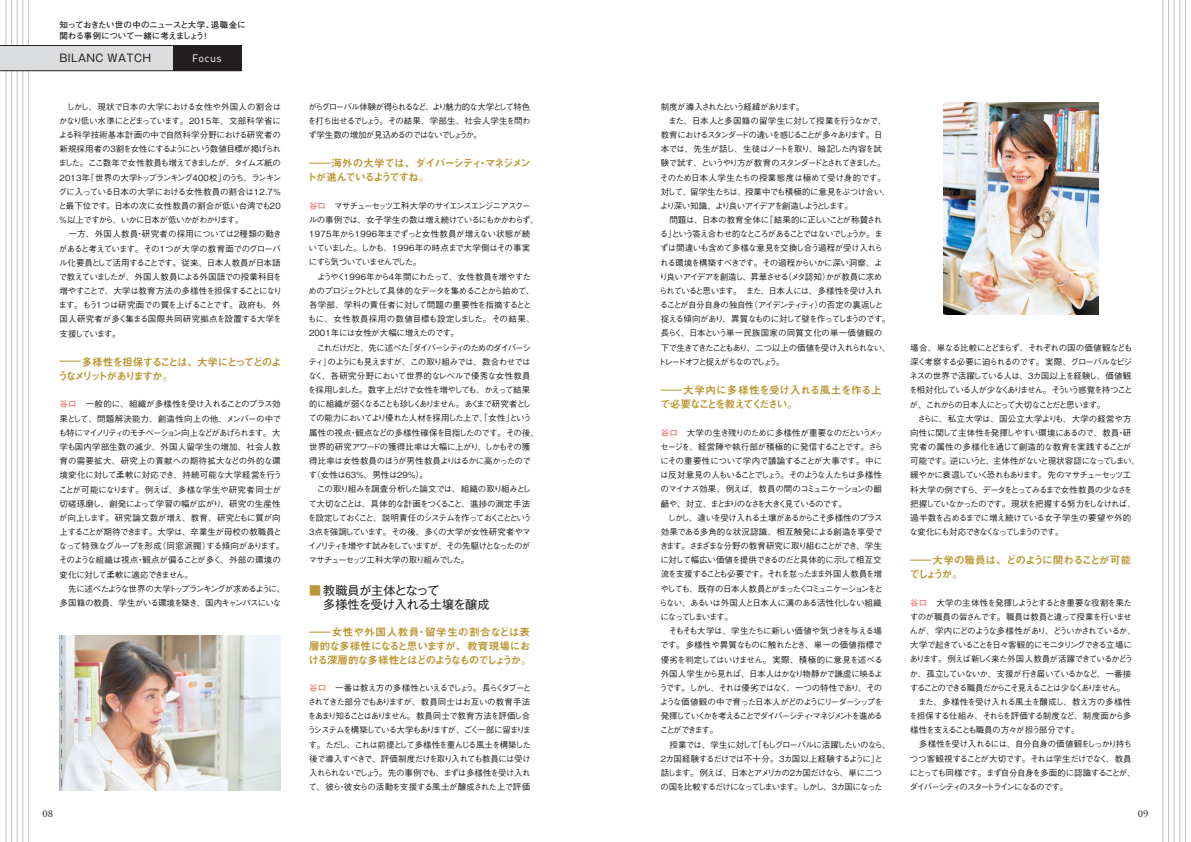
<style>
.page{position:relative;width:1191px;height:842px;background:#fff}
.page>*{position:absolute;margin:0;border:0;box-sizing:border-box;transform-origin:0 0}
._18Q小見出しMB101DB{font:12px "Gothic MB101 Pro";letter-spacing:-.015em;color:#231f20}
._15QMB31小見出し{font:10.6px/14.2px "Midashi Go Pro MB31";letter-spacing:-.095em;color:#bb9632;scale:2 1}
._15QMB31小見出し-2{font:10.6px/14.2px "Midashi Go Pro MB31";letter-spacing:-.155em;color:#bb9632;scale:2 1}
._15QMB31小見出し-3{font:10.6px/14.2px "Midashi Go Pro MB31";letter-spacing:-.12em;color:#bb9632;scale:2 1}
._15QMB31小見出し-4{font:10.6px/14.2px "Midashi Go Pro MB31";letter-spacing:-.05em;color:#bb9632;scale:2 1}
.t1{font:10.6px "Gothic MB101 Pro";letter-spacing:.03em;color:#231f20}
.t2{font:10.6px "DIN";letter-spacing:.04em;color:#fff}
.t3{font:10.6px "Adobe Garamond";color:#231f20}
._12Q中ゴ行20{font:500 8.5px/14.2px "Gothic BBB Pro";letter-spacing:-.085em;color:#231f20}
._12Q中ゴ行20-2{font:500 8.5px/14.2px "Gothic BBB Pro";letter-spacing:-.03em;color:#231f20}
._12Q中ゴ行20-3{font:500 8.5px/14.2px "Gothic BBB Pro";letter-spacing:-.11em;color:#231f20}
._12Q中ゴ行20-4{font:500 8.5px/14.2px "Gothic BBB Pro";letter-spacing:-.06em;color:#231f20}
._12Q中ゴ行20-5{font:500 8.5px/14.2px "Gothic BBB Pro";letter-spacing:-.105em;color:#231f20}
._12Q中ゴ行20-6{font:500 8.5px/14.2px "Gothic BBB Pro";letter-spacing:-.055em;color:#231f20}
._12Q中ゴ行20-7{font:500 8.5px "Gothic BBB Pro";letter-spacing:-.16em;color:#231f20}
._12Q中ゴ行20-8{font:500 8.5px "Gothic BBB Pro";letter-spacing:-.115em;color:#231f20}
._12Q中ゴ行20-9{font:500 8.5px "Gothic BBB Pro";letter-spacing:-.065em;color:#231f20}
._12Q中ゴ行20-10{font:500 8.5px "Gothic BBB Pro";letter-spacing:.005em;color:#231f20}
.t4{font:700 8.5px "Futo Go B101 Pro";letter-spacing:-.055em;color:#231f20}
.t5{font:700 8.5px "Futo Go B101 Pro";letter-spacing:-.035em;color:#231f20}
._12Q中ゴ行20-11{font:500 8.5px "Gothic BBB Pro";letter-spacing:-.145em;color:#231f20}
.s1{font-family:"Midashi Go Pro MB31";font-weight:400;color:#f38480}
.s2{color:#bb9632}
</style>
<div class="page">
<hr style="left:6px;top:0;width:1px;height:842px;background:#cac2bf">
<hr style="left:11px;top:0;width:1px;height:842px;background:#cac2bf">
<hr style="left:17px;top:0;width:1px;height:842px;background:#cac2bf">
<hr style="left:23px;top:0;width:1px;height:842px;background:#cac2bf">
<hr style="left:28px;top:0;width:1px;height:842px;background:#cac2bf">
<hr style="left:1162px;top:0;width:1px;height:842px;background:#cac2bf">
<hr style="left:1168px;top:0;width:1px;height:842px;background:#cac2bf">
<hr style="left:1174px;top:0;width:1px;height:842px;background:#cac2bf">
<hr style="left:1179px;top:0;width:1px;height:842px;background:#cac2bf">
<hr style="left:1185px;top:0;width:1px;height:842px;background:#cac2bf">
<svg style="left:0;top:45px;width:173px;height:26px;background:#cfd0d1"></svg>
<div style="left:173px;top:45px;width:68px;height:26px;background:#231f20"></div>
<img style="left:60px;top:635px;width:221px;height:156px">
<img style="left:943px;top:102px;width:155px;height:213px">
<p class="t4" style="left:60px;top:18px;width:188px">知っておきたい世の中のニュースと大学、退職金に</p>
<p class="t5" style="left:60px;top:29px;width:151px">関わる事例について一緒に考えましょう！</p>
<p class="t1" style="left:60px;top:49px;width:93px">BILANC WATCH</p>
<p class="t2" style="left:192px;top:51px;width:31px">Focus</p>
<p class="_12Q中ゴ行20" style="left:58px;top:98px;width:224px;text-align:justify">　しかし、現状で日本の大学における女性や外国人の割合はかなり低い水準にとどまっています。2015年、文部科学省による科学技術基本計画の中で自然科学分野における研究者の新規採用者の３割を女性にするようにという数値目標が掲げられました。ここ数年で女性教員も増えてきましたが、タイムズ紙の2013年「世界の大学トップランキング400校」のうち、ランキングに入っている日本の大学における女性教員の割合は12.7％と最下位です。日本の次に女性教員の割合が低い台湾でも20％以上ですから、いかに日本が低いかがわかります。</p>
<p class="_12Q中ゴ行20-4" style="left:59px;top:226px;width:225px">　一方、外国人教員・研究者の採用については２種類の動きがあると考えています。その１つが大学の教育面でのグローバル化要員として活用することです。従来、日本人教員が日本語で教えていましたが、外国人教員による外国語での授業科目を増やすことで、大学は教育方法の多様性を担保することになります。もう１つは研究面での質を上げることです。政府も、外国人研究者が多く集まる国際共同研究拠点を設置する大学を支援しています。</p>
<p class="_15QMB31小見出し-2" style="left:58px;top:353px;width:113px">—多様性を担保することは、大学にとってどのようなメリットがありますか。</p>
<p class="_12Q中ゴ行20-2" style="left:58px;top:396px;width:228px"><span class="s1">谷口</span>　一般的に、組織が多様性を受け入れることのプラス効果として、問題解決能力、創造性向上の他、メンバーの中でも特にマイノリティのモチベーション向上などがあげられます。大学も国内学部生数の減少、外国人留学生の増加、社会人教育の需要拡大、研究上の貢献への期待拡大などの外的な環境変化に対して柔軟に対応でき、持続可能な大学経営を行うことが可能になります。例えば、多様な学生や研究者同士が切磋琢磨し、創発によって学習の幅が広がり、研究の生産性が向上します。研究論文数が増え、教育、研究ともに質が向上することが期待できます。大学は、卒業生が母校の教職員となって特殊なグループを形成（同窓派閥）する傾向があります。そのような組織は視点・観点が偏ることが多く、外部の環境の変化に対して柔軟に適応できません。</p>
<p class="_12Q中ゴ行20" style="left:60px;top:580px;width:227px">　先に述べたような世界の大学トップランキングが求めるように、多国籍の教員、学生がいる環境を築き、国内キャンパスにいな</p>
<p class="_12Q中ゴ行20" style="left:308px;top:98px;width:224px;text-align:justify">がらグローバル体験が得られるなど、より魅力的な大学として特色を打ち出せるでしょう。その結果、学部生、社会人学生を問わず学生数の増加が見込めるのではないでしょうか。</p>
<p class="_15QMB31小見出し-3" style="left:306px;top:155px;width:114px">—海外の大学では、ダイバーシティ・マネジメントが進んでいるようですね。</p>
<p class="_12Q中ゴ行20" style="left:308px;top:197px;width:232px"><span class="s1">谷口</span>　マサチューセッツ工科大学のサイエンスエンジニアスクールの事例では、女子学生の数は増え続けているにもかかわらず、<br>1975年から1996年までずっと女性教員が増えない状態が続いていました。しかも、1996年の時点まで大学側はその事実にすら気づいていませんでした。</p>
<p class="_12Q中ゴ行20-6" style="left:308px;top:268px;width:228px">　ようやく1996年から４年間にわたって、女性教員を増やすためのプロジェクトとして具体的なデータを集めることから始めて、各学部、学科の責任者に対して問題の重要性を指摘するとともに、女性教員採用の数値目標も設定しました。その結果、<br>2001年には女性が大幅に増えたのです。</p>
<p class="_12Q中ゴ行20" style="left:308px;top:339px;width:232px">　これだけだと、先に述べた『ダイバーシティのためのダイバーシティ』のようにも見えますが、この取り組みでは、数合わせではなく、各研究分野において世界的なレベルで優秀な女性教員を採用しました。数字上だけで女性を増やしても、かえって結果的に組織が弱くなることも珍しくありません。あくまで研究者としての能力においてより優れた人材を採用した上で、「女性」という属性の視点・観点などの多様性確保を目指したのです。その後、世界的研究アワードの獲得比率は大幅に上がり、しかもその獲得比率は女性教員のほうが男性教員よりはるかに高かったのです（女性は63％、男性は29％）。</p>
<p class="_12Q中ゴ行20-3" style="left:307px;top:481px;width:226px">　この取り組みを調査分析した論文では、組織の取り組みとして大切なことは、具体的な計画をつくること、進捗の測定手法を設定しておくこと、説明責任のシステムを作っておくことという<br>３点を強調しています。その後、多くの大学が女性研究者やマイノリティを増やす試みをしていますが、その先駆けとなったのがマサチューセッツ工科大学の取り組みでした。</p>
<p class="_18Q小見出しMB101DB" style="left:309px;top:580px;width:132px"><span class="s2">■</span> 教職員が主体となって</p>
<p class="_18Q小見出しMB101DB" style="left:323px;top:594px;width:168px">多様性を受け入れる土壌を醸成</p>
<p class="_15QMB31小見出し" style="left:308px;top:623px;width:113px">—女性や外国人教員・留学生の割合などは表層的な多様性になると思いますが、教育現場における深層的な多様性とはどのようなものでしょうか。</p>
<p class="_12Q中ゴ行20" style="left:307px;top:679px;width:225px"><span class="s1">谷口</span>　一番は教え方の多様性といえるでしょう。長らくタブーとされてきた部分でもありますが、教員同士はお互いの教育手法をあまり知ることはありません。教員同士で教育方法を評価し合うシステムを構築している大学もありますが、ごく一部に留まります。ただし、これは前提として多様性を重んじる風土を構築した後で導入すべきで、評価制度だけを取り入れても教員には受け入れられないでしょう。先の事例でも、まずは多様性を受け入れて、彼ら・彼女らの活動を支援する風土が醸成された上で評価</p>
<p class="_12Q中ゴ行20-11" style="left:660px;top:100px;width:145px">制度が導入されたという経緯があります。</p>
<p class="_12Q中ゴ行20" style="left:660px;top:112px;width:232px">　また、日本人と多国籍の留学生に対して授業を行うなかで、教育におけるスタンダードの違いを感じることが多々あります。日本では、先生が話し、生徒はノートを取り、暗記した内容を試験で試す、というやり方が教育のスタンダードとされてきました。そのため日本人学生たちの授業態度は極めて受け身的です。対して、留学生たちは、授業中でも積極的に意見をぶつけ合い、より深い知識、より良いアイデアを創造しようとします。</p>
<p class="_12Q中ゴ行20-2" style="left:660px;top:212px;width:223px">　問題は、日本の教育全体に「結果的に正しいことが称賛され</p>
<p class="_12Q中ゴ行20-7" style="left:660px;top:227px;width:224px">る」という答え合わせ的なところがあることではないでしょうか。ま</p>
<p class="_12Q中ゴ行20-9" style="left:660px;top:241px;width:224px">ずは間違いも含めて多様な意見を交換し合う過程が受け入れら</p>
<p class="_12Q中ゴ行20" style="left:660px;top:254px;width:224px">れる環境を構築すべきです。その過程からいかに深い洞察、よ</p>
<p class="_12Q中ゴ行20" style="left:659px;top:268px;width:224px">り良いアイデアを創造し、昇華させる（メタ認知）かが教員に求め</p>
<p class="_12Q中ゴ行20-5" style="left:659px;top:283px;width:224px">られていると思います。　また、日本人には、多様性を受け入れ</p>
<p class="_12Q中ゴ行20-4" style="left:660px;top:297px;width:225px">ることが自分自身の独自性（アイデンティティ）の否定の裏返しと</p>
<p class="_12Q中ゴ行20" style="left:660px;top:311px;width:231px">捉える傾向があり、異質なものに対して壁を作ってしまうのです。</p>
<p class="_12Q中ゴ行20-10" style="left:660px;top:326px;width:223px">長らく、日本という単一民族国家の同質文化の単一価値観の</p>
<p class="_12Q中ゴ行20-8" style="left:660px;top:341px;width:231px">下で生きてきたこともあり、二つ以上の価値を受け入れられない、</p>
<p class="_12Q中ゴ行20-7" style="left:658px;top:355px;width:128px">トレードオフと捉えがちなのでしょう。</p>
<p class="_15QMB31小見出し-4" style="left:660px;top:381px;width:112px">—大学内に多様性を受け入れる風土を作る上で必要なことを教えてください。</p>
<p class="_12Q中ゴ行20" style="left:660px;top:424px;width:224px"><span class="s1">谷口</span>　大学の生き残りのために多様性が重要なのだというメッセージを、経営陣や執行部が積極的に発信することです。さらにその重要性について学内で議論することが大事です。中には反対意見の人もいることでしょう。そのような人たちは多様性のマイナス効果、例えば、教員の間のコミュニケーションの齟齬や、対立、まとまりのなさを大きく見ているのです。</p>
<p class="_12Q中ゴ行20" style="left:659px;top:509px;width:225px">　しかし、違いを受け入れる土壌があるからこそ多様性のプラス効果である多角的な状況認識、相互触発による創造を享受できます。さまざまな分野の教育研究に取り組むことができ、学生に対して幅広い価値を提供できるのだと具体的に示して相互交流を支援することも必要です。それを怠ったまま外国人教員を増やしても、既存の日本人教員とがまったくコミュニケーションをとらない、あるいは外国人と日本人に溝のある活性化しない組織になってしまいます。</p>
<p class="_12Q中ゴ行20" style="left:659px;top:623px;width:225px;text-align:justify">　そもそも大学は、学生たちに新しい価値や気づきを与える場です。多様性や異質なものに触れたとき、単一の価値指標で優劣を判定してはいけません。実際、積極的に意見を述べる外国人学生から見れば、日本人はかなり物静かで謙虚に映るようです。しかし、それは優劣ではなく、一つの特性であり、そのような価値観の中で育った日本人がどのようにリーダーシップを発揮していくかを考えることでダイバーシティ・マネジメントを進めることができます。</p>
<p class="_12Q中ゴ行20-3" style="left:660px;top:736px;width:231px">　授業では、学生に対して「もしグローバルに活躍したいのなら、2カ国経験するだけでは不十分。3カ国以上経験するように」と話します。例えば、日本とアメリカの2カ国だけなら、単に二つの国を比較するだけになってしまいます。しかし、3カ国になった</p>
<p class="_12Q中ゴ行20-5" style="left:909px;top:339px;width:225px">場合、単なる比較にとどまらず、それぞれの国の価値観なども深く考察する必要に迫られるのです。実際、グローバルなビジネスの世界で活躍している人は、3カ国以上を経験し、価値観を相対化している人が少なくありません。そういう感覚を持つことが、これからの日本人にとって大切なことだと思います。</p>
<p class="_12Q中ゴ行20" style="left:909px;top:410px;width:232px">　さらに、私立大学は、国公立大学よりも、大学の経営や方向性に関して主体性を発揮しやすい環境にあるので、教員・研究者の属性の多様化を通じて創造的な教育を実践することが可能です。逆にいうと、主体性がないと現状容認になってしまい、緩やかに衰退していく恐れもあります。先のマサチューセッツ工科大学の例ですら、データをとってみるまで女性教員の少なさを把握していなかったのです。現状を把握する努力をしなければ、過半数を占めるまでに増え続けている女子学生の要望や外的な変化にも対応できなくなってしまうのです。</p>
<p class="_15QMB31小見出し" style="left:909px;top:552px;width:112px">—大学の職員は、どのように関わることが可能でしょうか。</p>
<p class="_12Q中ゴ行20" style="left:909px;top:594px;width:228px"><span class="s1">谷口</span>　大学の主体性を発揮しようとするとき重要な役割を果たすのが職員の皆さんです。職員は教員と違って授業を行いませんが、学内にどのような多様性があり、どういかされているか、大学で起きていることを日々客観的にモニタリングできる立場にあります。例えば新しく来た外国人教員が活躍できているかどうか、孤立していないか、支援が行き届いているかなど、一番接することのできる職員だからこそ見えることは少なくありません。</p>
<p class="_12Q中ゴ行20" style="left:909px;top:693px;width:224px;text-align:justify">　また、多様性を受け入れる風土を醸成し、教え方の多様性を担保する仕組み、それらを評価する制度など、制度面から多様性を支えることも職員の方々が担う部分です。</p>
<p class="_12Q中ゴ行20" style="left:909px;top:736px;width:228px">　多様性を受け入れるには、自分自身の価値観をしっかり持ちつつ客観視することが大切です。それは学生だけでなく、教員にとっても同様です。まず自分自身を多面的に認識することが、ダイバーシティのスタートラインになるのです。</p>
<p class="t3" style="left:43px;top:808px;width:12px">08</p>
<p class="t3" style="left:1137px;top:808px;width:12px">09</p>
</div>
